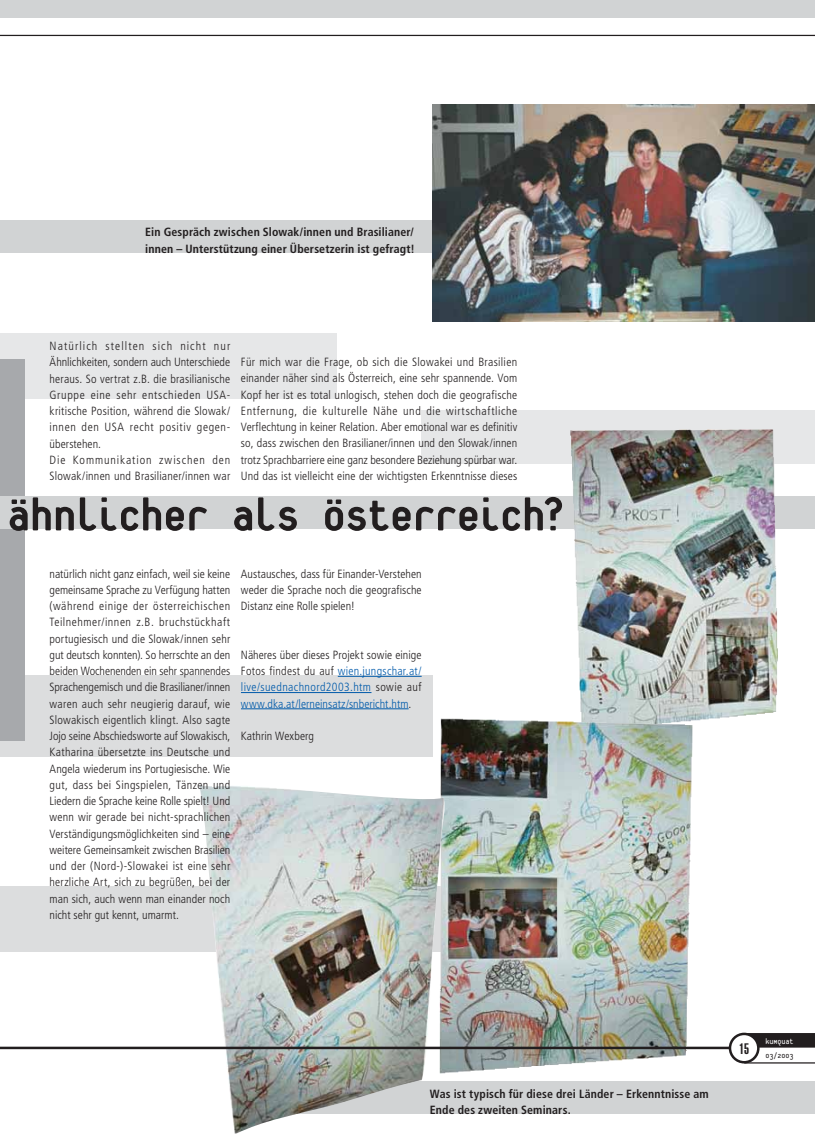
<style>
.page{position:relative;width:815px;height:1134px;background:#fff}
.page>*{position:absolute;margin:0;border:0;box-sizing:border-box;transform-origin:0 0}
.t1{font:800 50px "Platelet";letter-spacing:-.02em;color:#221e1f}
.t2{font:900 extra-condensed 15px "Helvetica";color:#221e1f}
.t3{font:300 condensed 11.88px/16.2px "Frutiger";letter-spacing:.015em;color:#221e1f;text-align:justify}
.t4{font:700 condensed 11.88px/16.2px "Frutiger";letter-spacing:.01em;color:#221e1f}
.t5{font:300 condensed 11.88px/16.2px "Frutiger";letter-spacing:.01em;color:#005aaa;text-align:justify}
.t6{font:8.75px "Platelet";color:#fff}
.t7{font:8.75px "Platelet";color:#221e1f}
.s1{color:#221e1f}
</style>
<div class="page">
<div style="left:0;top:220px;width:461px;height:33px;background:#d1d3d4"></div>
<div style="left:0;top:334px;width:337px;height:65px;background:#e6e7e8"></div>
<div style="left:0;top:675px;width:432px;height:81px;background:#dcddde"></div>
<div style="left:0;top:359px;width:25px;height:381px;background:#a7a9ac"></div>
<div style="left:422px;top:410px;width:393px;height:54px;background:#e6e7e8"></div>
<div style="left:0;top:886px;width:613px;height:65px;background:#dcddde"></div>
<div style="left:282px;top:1081px;width:533px;height:33px;background:#d1d3d4"></div>
<div style="left:0;top:496px;width:815px;height:33px;background:#d1d3d4"></div>
<img style="left:432px;top:105px;width:383px;height:216px">
<img style="left:570px;top:429px;width:208px;height:303px">
<img style="left:440px;top:718px;width:252px;height:355px">
<img style="left:199px;top:783px;width:248px;height:351px">
<svg style="left:748px;top:1033px;width:67px;height:14px"></svg>
<hr style="left:744px;top:1062px;width:71px;height:1px;background:#221e1f">
<hr style="left:0;top:35px;width:815px;height:1px;background:#221e1f">
<hr style="left:0;top:1047px;width:732px;height:2px;background:#221e1f">
<div style="left:0;top:0;width:815px;height:18px;background:#d1d3d4"></div>
<div style="left:730px;top:1034px;width:28px;height:28px;background:#fff;border-radius:50%"></div>
<div style="left:729px;top:1033px;width:31px;height:30px;border:2px solid #221e1f;border-radius:50%"></div>
<hr style="left:338px;top:676px;width:84px;height:1px;background:#005aaa">
<hr style="left:241px;top:692px;width:130px;height:1px;background:#005aaa">
<hr style="left:241px;top:708px;width:168px;height:1px;background:#005aaa">
<p class="t4" style="left:145px;top:224px;width:271px">Ein Gespräch zwischen Slowak/innen und Brasilianer/ innen – Unterstützung einer Übersetzerin ist gefragt!</p>
<p class="t3" style="left:50px;top:338px;width:182px;text-align:left">Natürlich stellten sich nicht nur Ähnlichkeiten, sondern auch Unterschiede heraus. So vertrat z.B. die brasilianische Gruppe eine sehr entschieden USA&shy;kritische Position, während die Slowak/ innen den USA recht positiv gegen&shy;überstehen.<br>Die Kommunikation zwischen den Slowak/innen und Brasilianer/innen war</p>
<p class="t3" style="left:241px;top:354px;width:278px">Für mich war die Frage, ob sich die Slowakei und Brasilien einander näher sind als Österreich, eine sehr spannende. Vom Kopf her ist es total unlogisch, stehen doch die geografische Entfernung, die kulturelle Nähe und die wirtschaftliche Verflechtung in keiner Relation. Aber emotional war es definitiv so, dass zwischen den Brasilianer/innen und den Slowak/innen trotz Sprachbarriere eine ganz besondere Beziehung spürbar war.<br>Und das ist vielleicht eine der wichtigsten Erkenntnisse dieses</p>
<h1 class="t1" style="left:7px;top:496px;width:559px">ähnlicher als Österreich?</h1>
<p class="t3" style="left:50px;top:565px;width:182px">natürlich nicht ganz einfach, weil sie keine gemeinsame Sprache zu Verfügung hatten (während einige der österreichischen Teilnehmer/innen z.B. bruchstückhaft portugiesisch und die Slowak/innen sehr gut deutsch konnten). So herrschte an den beiden Wochenenden ein sehr spannendes Sprachengemisch und die Brasilianer/innen waren auch sehr neugierig darauf, wie Slowakisch eigentlich klingt. Also sagte Jojo seine Abschiedsworte auf Slowakisch, Katharina übersetzte ins Deutsche und Angela wiederum ins Portugiesische. Wie gut, dass bei Singspielen, Tänzen und Liedern die Sprache keine Rolle spielt! Und wenn wir gerade bei nicht-sprachlichen Verständigungsmöglichkeiten sind – eine weitere Gemeinsamkeit zwischen Brasilien und der (Nord-)-Slowakei ist eine sehr herzliche Art, sich zu begrüßen, bei der man sich, auch wenn man einander noch nicht sehr gut kennt, umarmt.</p>
<p class="t3" style="left:241px;top:565px;width:182px">Austausches, dass für Einander-Verstehen weder die Sprache noch die geografische Distanz eine Rolle spielen!</p>
<p class="t5" style="left:241px;top:647px;width:182px"><span class="s1">Näheres über dieses Projekt sowie einige Fotos findest du auf</span> wien.jungschar.at/ live/suednachnord2003.htm <span class="s1">sowie auf </span>www.dka.at/lerneinsatz/snbericht.htm<span class="s1">.</span></p>
<p class="t3" style="left:241px;top:728px;width:75px">Kathrin Wexberg</p>
<p class="t4" style="left:430px;top:1085px;width:280px">Was ist typisch für diese drei Länder – Erkenntnisse am<br>Ende des zweiten Seminars.</p>
<p class="t2" style="left:739px;top:1040px;width:11px">15</p>
<p class="t6" style="left:765px;top:1038px;width:30px">kuMquat</p>
<p class="t7" style="left:765px;top:1052px;width:30px">03/2003</p>
</div>
